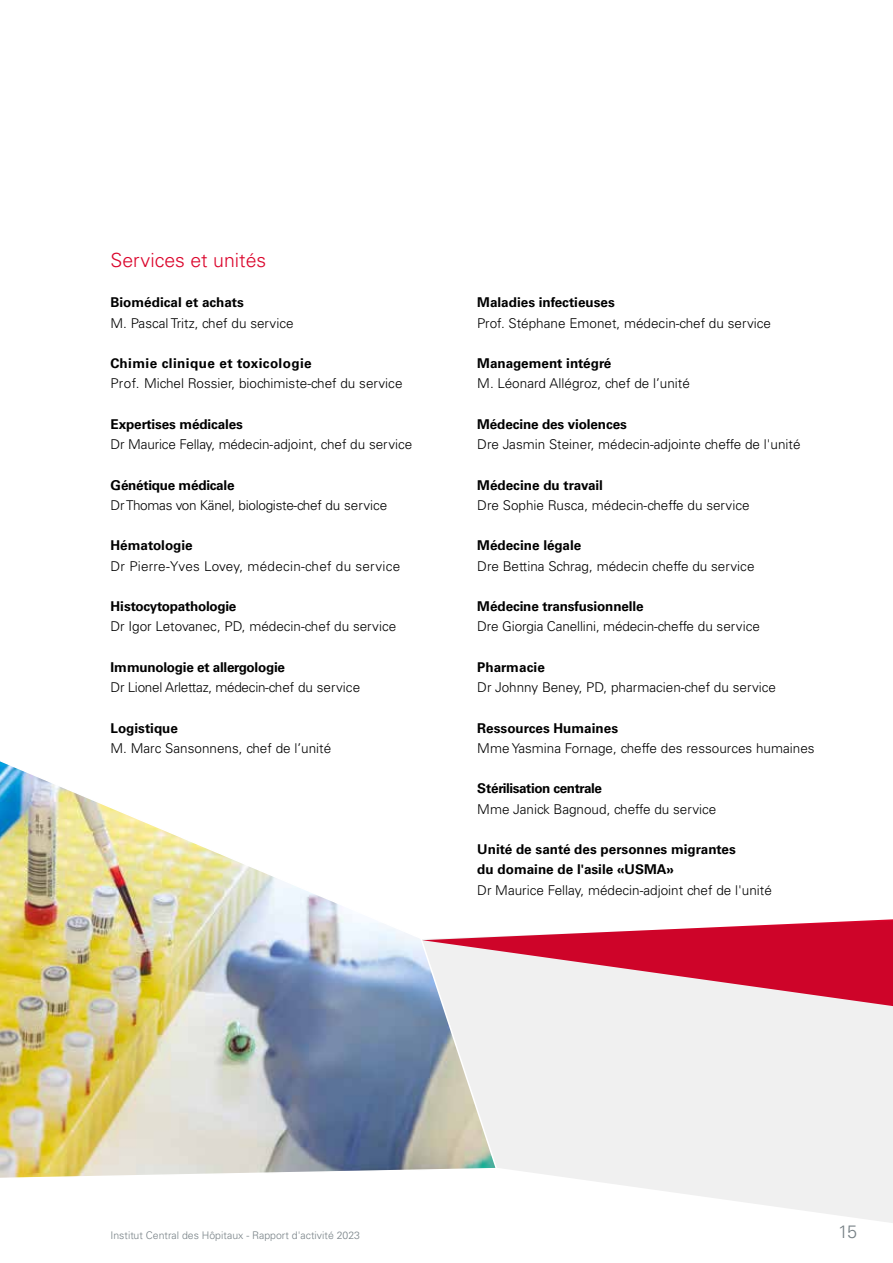
<style>
.page{position:relative;width:893px;height:1263px;background:#fff}
.page>*{position:absolute;margin:0;border:0;box-sizing:border-box;transform-origin:0 0}
.t1{font:300 19.5px "Univers LT Std";color:#db052c}
.t2{font:300 18px "Univers LT Std";color:#778186}
.t3{font:300 13.5px "Univers LT Std";color:#000}
.t4{font:700 13.5px/20.2px "Univers LT Std";color:#000}
.t5{font:300 13.5px "Univers LT Std";letter-spacing:-.02em;color:#000}
.t6{font:700 13.5px "Univers LT Std";letter-spacing:-.02em;color:#000}
.t7{font:300 13.5px "Univers LT Std";letter-spacing:.02em;color:#000}
.t8{font:700 13.5px "Univers LT Std";letter-spacing:.03em;color:#000}
.t9{font:700 13.5px "Univers LT Std";letter-spacing:-.03em;color:#000}
.t10{font:300 10.5px "Univers LT Std";color:#778186}
</style>
<div class="page">
<svg style="left:498px;top:1076px;width:395px;height:147px;fill:#f0f0f0"></svg>
<img style="left:0;top:761px;width:498px;height:417px">
<svg style="left:422px;top:913px;width:471px;height:163px;fill:#f0f0f0"></svg>
<h1 class="t1" style="left:111px;top:248px;width:157px">Services et unités</h1>
<p class="t4" style="left:111px;top:293px;width:135px">Biomédical et achats</p>
<p class="t3" style="left:111px;top:315px;width:185px">M. Pascal Tritz, chef du service</p>
<p class="t8" style="left:111px;top:355px;width:203px">Chimie clinique et toxicologie</p>
<p class="t3" style="left:111px;top:375px;width:293px">Prof. Michel Rossier, biochimiste-chef du service</p>
<p class="t4" style="left:111px;top:414px;width:134px">Expertises médicales</p>
<p class="t3" style="left:111px;top:436px;width:303px">Dr Maurice Fellay, médecin-adjoint, chef du service</p>
<p class="t6" style="left:111px;top:477px;width:125px">Génétique médicale</p>
<p class="t5" style="left:111px;top:497px;width:278px">Dr Thomas von Känel, biologiste-chef du service</p>
<p class="t4" style="left:111px;top:536px;width:84px">Hématologie</p>
<p class="t7" style="left:111px;top:558px;width:291px">Dr Pierre-Yves Lovey, médecin-chef du service</p>
<p class="t6" style="left:111px;top:598px;width:127px">Histocytopathologie</p>
<p class="t3" style="left:111px;top:618px;width:287px">Dr Igor Letovanec, PD, médecin-chef du service</p>
<p class="t6" style="left:111px;top:659px;width:176px">Immunologie et allergologie</p>
<p class="t5" style="left:111px;top:679px;width:251px">Dr Lionel Arlettaz, médecin-chef du service</p>
<p class="t4" style="left:111px;top:718px;width:69px">Logistique</p>
<p class="t3" style="left:111px;top:740px;width:222px">M. Marc Sansonnens, chef de l’unité</p>
<p class="t4" style="left:477px;top:293px;width:139px">Maladies infectieuses</p>
<p class="t3" style="left:477px;top:315px;width:295px">Prof. Stéphane Emonet, médecin-chef du service</p>
<p class="t4" style="left:477px;top:353px;width:136px">Management intégré</p>
<p class="t3" style="left:477px;top:375px;width:214px">M. Léonard Allégroz, chef de l’unité</p>
<p class="t4" style="left:477px;top:414px;width:151px">Médecine des violences</p>
<p class="t3" style="left:477px;top:436px;width:325px">Dre Jasmin Steiner, médecin-adjointe cheffe de l'unité</p>
<p class="t4" style="left:477px;top:475px;width:127px">Médecine du travail</p>
<p class="t3" style="left:477px;top:497px;width:274px">Dre Sophie Rusca, médecin-cheffe du service</p>
<p class="t4" style="left:477px;top:536px;width:106px">Médecine légale</p>
<p class="t3" style="left:477px;top:558px;width:279px">Dre Bettina Schrag, médecin cheffe du service</p>
<p class="t4" style="left:477px;top:596px;width:168px">Médecine transfusionnelle</p>
<p class="t3" style="left:477px;top:618px;width:284px">Dre Giorgia Canellini, médecin-cheffe du service</p>
<p class="t4" style="left:477px;top:657px;width:69px">Pharmacie</p>
<p class="t3" style="left:477px;top:679px;width:300px">Dr Johnny Beney, PD, pharmacien-chef du service</p>
<p class="t4" style="left:477px;top:718px;width:142px">Ressources Humaines</p>
<p class="t3" style="left:477px;top:740px;width:339px">Mme Yasmina Fornage, cheffe des ressources humaines</p>
<p class="t9" style="left:477px;top:781px;width:126px">Stérilisation centrale</p>
<p class="t3" style="left:477px;top:801px;width:241px">Mme Janick Bagnoud, cheffe du service</p>
<p class="t4" style="left:477px;top:839px;width:260px">Unité de santé des personnes migrantes du domaine de l'asile «USMA»</p>
<p class="t3" style="left:477px;top:882px;width:296px">Dr Maurice Fellay, médecin-adjoint chef de l'unité</p>
<p class="t10" style="left:111px;top:1229px;width:251px">Institut Central des Hôpitaux - Rapport d'activité 2023</p>
<h2 class="t2" style="left:838px;top:1221px;width:21px">15</h2>
</div>
